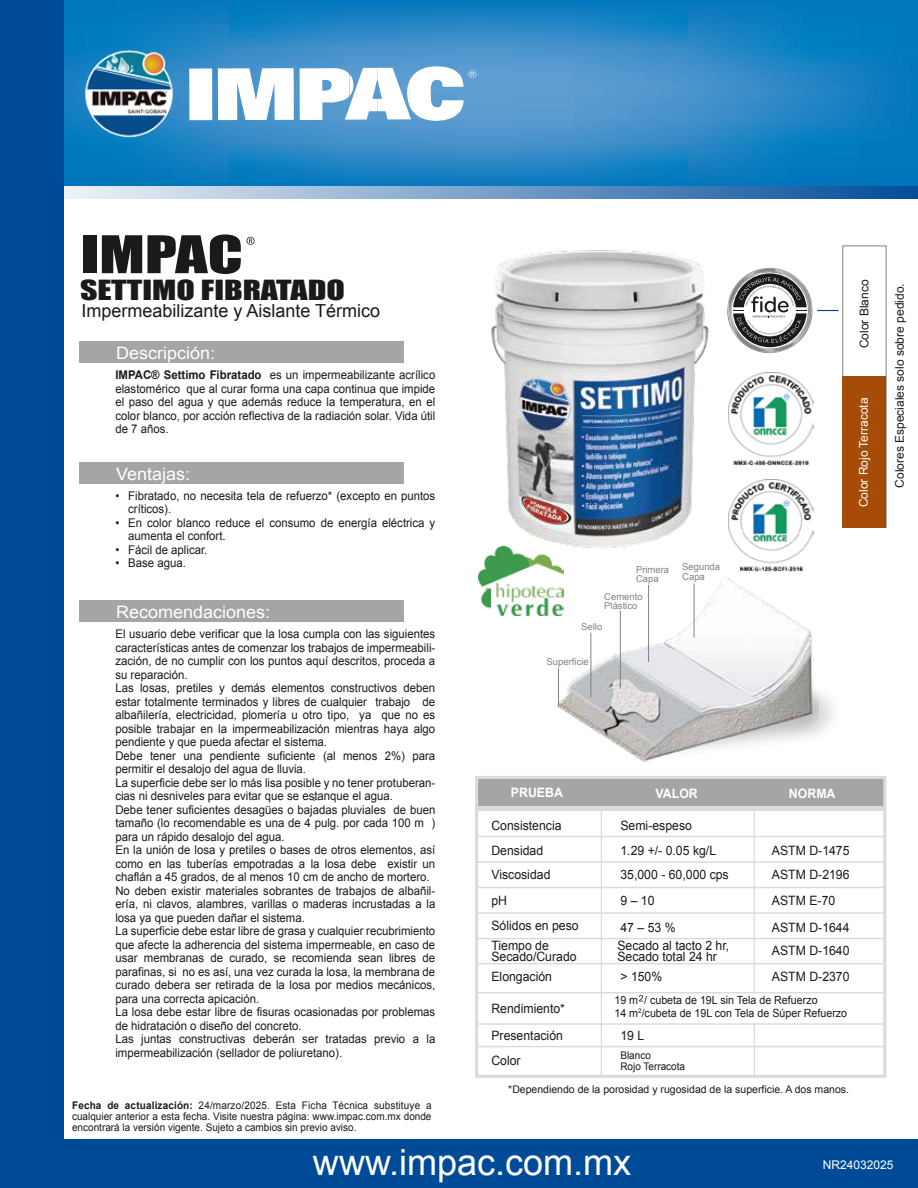
<style>
.page{position:relative;width:918px;height:1188px;background:#fff}
.page>*{position:absolute;margin:0;border:0;box-sizing:border-box;transform-origin:0 0}
.t1{font:48px "Impact";color:#1b1a1a;scale:1.33 1}
.t2{font:36px "Arial";color:#fff}
.t3{font:25.5px "Impact";color:#1b1a1a;scale:1.33 1}
.t4{font:18px "Arial";color:#1b1a1a}
.t5{font:17.1px "Arial";color:#fff;scale:1.05 1}
.t6{font:12.9px/25.5px "Arial";color:#1b1a1a;scale:.95 1}
.t7{font:700 12.9px "Arial";color:#fff;scale:.95 1}
.t8{font:12px/13.5px "Arial";color:#1b1a1a;scale:.95 1}
.t9{font:12px "Arial";color:#1b1a1a}
.t10{font:12px "Arial";color:#fff}
.t11{font:11.25px/12.9px "Arial";color:#1b1a1a;scale:.95 1}
.t12{font:10.5px/11.2px "Arial";color:#1b1a1a;scale:.95 1}
.t13{font:10.5px "Arial";color:#1b1a1a}
.t14{font:9.45px/9.4px "Arial";color:#818383}
.t15{font:condensed 5.85px "Myriad Pro";color:#1b1a1a}
.s1{font-weight:700}
</style>
<div class="page">
<div style="left:79px;top:342px;width:325px;height:21px;background:#a4a5a5"></div>
<div style="left:79px;top:462px;width:325px;height:21px;background:#a4a5a5"></div>
<div style="left:79px;top:601px;width:325px;height:21px;background:#a4a5a5"></div>
<div style="left:842px;top:245px;width:45px;height:283px;border:1px solid #818383"></div>
<div style="left:843px;top:376px;width:43px;height:151px;background:#a64c08"></div>
<div style="left:477px;top:777px;width:408px;height:30px;background:#a4a5a5"></div>
<hr style="left:477px;top:807px;width:408px;height:4px;background:#dadbdb">
<hr style="left:476px;top:836px;width:408px;height:1px;background:#dadbdb">
<hr style="left:601px;top:809px;width:1px;height:268px;background:#dadbdb">
<hr style="left:754px;top:809px;width:1px;height:182px;background:#dadbdb">
<hr style="left:754px;top:1024px;width:1px;height:52px;background:#dadbdb">
<hr style="left:476px;top:861px;width:409px;height:2px;background:#dadbdb">
<hr style="left:476px;top:887px;width:408px;height:1px;background:#dadbdb">
<hr style="left:476px;top:912px;width:408px;height:2px;background:#dadbdb">
<hr style="left:476px;top:938px;width:408px;height:1px;background:#dadbdb">
<hr style="left:475px;top:963px;width:408px;height:1px;background:#dadbdb">
<hr style="left:475px;top:992px;width:408px;height:1px;background:#dadbdb">
<hr style="left:476px;top:1023px;width:408px;height:2px;background:#dadbdb">
<hr style="left:476px;top:1046px;width:408px;height:1px;background:#dadbdb">
<div style="left:475px;top:776px;width:411px;height:302px;border:3px solid #dadbdb"></div>
<svg style="left:247px;top:237px;width:8px;height:8px"></svg>
<img style="left:615px;top:692px;width:235px;height:88px">
<img style="left:554px;top:577px;width:264px;height:188px">
<hr style="left:558px;top:668px;width:1px;height:38px;background:#818383">
<hr style="left:620px;top:610px;width:1px;height:79px;background:#818383">
<hr style="left:591px;top:633px;width:1px;height:65px;background:#818383">
<hr style="left:648px;top:585px;width:1px;height:77px;background:#818383">
<hr style="left:694px;top:583px;width:1px;height:55px;background:#818383">
<svg style="left:639px;top:995px;width:4px;height:6px"></svg>
<img style="left:491px;top:250px;width:218px;height:299px">
<svg style="left:727px;top:267px;width:112px;height:87px"></svg>
<img style="left:479px;top:547px;width:85px;height:68px">
<img style="left:729px;top:372px;width:85px;height:93px">
<img style="left:729px;top:480px;width:85px;height:92px">
<div style="left:0;top:1139px;width:918px;height:49px;background:#004b98"></div>
<svg style="left:64px;top:0;width:854px;height:187px;background:#2485c4"></svg>
<svg style="left:189px;top:66px;width:287px;height:55px"></svg>
<img style="left:82px;top:46px;width:94px;height:95px">
<svg style="left:64px;top:187px;width:854px;height:11px;background:#779fc8"></svg>
<div style="left:0;top:0;width:64px;height:1184px;background:#004b98"></div>
<h1 class="t1" style="left:81px;top:217px;width:123px">IMPAC</h1>
<h3 class="t3" style="left:80px;top:270px;width:201px">SETTIMO FIBRATADO</h3>
<h3 class="t4" style="left:81px;top:299px;width:300px">Impermeabilizante y Aislante Térmico</h3>
<h3 class="t5" style="left:116px;top:342px;width:96px">Descripción:</h3>
<p class="t8" style="left:115px;top:368px;width:338px;text-align:justify"><span class="s1">IMPAC® Settimo Fibratado</span> es un impermeabilizante acrílico elastomérico que al curar forma una capa continua que impide el paso del agua y que además reduce la temperatura, en el color blanco, por acción reflectiva de la radiación solar. Vida útil de 7 años.</p>
<h3 class="t5" style="left:116px;top:463px;width:72px">Ventajas:</h3>
<p class="t8" style="left:128px;top:489px;width:325px;text-indent:-13px">• Fibratado, no necesita tela de refuerzo* (excepto en puntos críticos).</p>
<p class="t8" style="left:128px;top:516px;width:325px;text-indent:-13px">• En color blanco reduce el consumo de energía eléctrica y aumenta el confort.</p>
<p class="t8" style="left:115px;top:543px;width:98px">• Fácil de aplicar.</p>
<p class="t8" style="left:115px;top:556px;width:76px">• Base agua.</p>
<h3 class="t5" style="left:116px;top:601px;width:148px">Recomendaciones:</h3>
<p class="t8" style="left:115px;top:627px;width:338px">El usuario debe verificar que la losa cumpla con las siguientes características antes de comenzar los trabajos de impermeabili&shy;zación, de no cumplir con los puntos aquí descritos, proceda a su reparación.<br>Las losas, pretiles y demás elementos constructivos deben estar totalmente terminados y libres de cualquier trabajo de albañilería, electricidad, plomería u otro tipo, ya que no es posible trabajar en la impermeabilización mientras haya algo pendiente y que pueda afectar el sistema.<br>Debe tener una pendiente suficiente (al menos 2%) para permitir el desalojo del agua de lluvia.<br>La superficie debe ser lo más lisa posible y no tener protuberan&shy;cias ni desniveles para evitar que se estanque el agua.<br>Debe tener suficientes desagües o bajadas pluviales de buen tamaño (lo recomendable es una de 4 pulg. por cada 100 m ) para un rápido desalojo del agua.<br>En la unión de losa y pretiles o bases de otros elementos, así como en las tuberías empotradas a la losa debe existir un chaflán a 45 grados, de al menos 10 cm de ancho de mortero.<br>No deben existir materiales sobrantes de trabajos de albañil&shy;ería, ni clavos, alambres, varillas o maderas incrustadas a la losa ya que pueden dañar el sistema.<br>La superficie debe estar libre de grasa y cualquier recubrimiento que afecte la adherencia del sistema impermeable, en caso de usar membranas de curado, se recomienda sean libres de parafinas, si no es así, una vez curada la losa, la membrana de curado debera ser retirada de la losa por medios mecánicos, para una correcta apicación.<br>La losa debe estar libre de fisuras ocasionadas por problemas de hidratación o diseño del concreto.<br>Las juntas constructivas deberán ser tratadas previo a la impermeabilización (sellador de poliuretano).</p>
<p class="t15" style="left:313px;top:796px;width:4px">2</p>
<p class="t14" style="left:636px;top:565px;width:35px">Primera<br>Capa</p>
<p class="t14" style="left:682px;top:562px;width:39px">Segunda<br>Capa</p>
<p class="t14" style="left:604px;top:592px;width:40px">Cemento<br>Plástico</p>
<p class="t14" style="left:581px;top:622px;width:23px">Sello</p>
<p class="t14" style="left:547px;top:657px;width:44px">Superficie</p>
<p class="t9" style="left:857px;top:348px;width:70px;rotate:-90deg">Color Blanco</p>
<p class="t9" style="left:892px;top:488px;width:206px;rotate:-90deg">Colores Especiales solo sobre pedido.</p>
<p class="t10" style="left:856px;top:507px;width:111px;rotate:-90deg">Color Rojo Terracota</p>
<p class="t7" style="left:511px;top:784px;width:56px">PRUEBA</p>
<p class="t6" style="left:491px;top:813px;width:75px">Consistencia<br>Densidad</p>
<p class="t7" style="left:656px;top:785px;width:46px">VALOR</p>
<p class="t7" style="left:789px;top:785px;width:50px">NORMA</p>
<p class="t6" style="left:620px;top:813px;width:102px">Semi-espeso<br>1.29 +/- 0.05 kg/L</p>
<p class="t6" style="left:620px;top:887px;width:60px;line-height:27px">9 – 10<br>47 – 53 %</p>
<p class="t6" style="left:620px;top:964px;width:46px">&gt; 150%</p>
<p class="t6" style="left:772px;top:838px;width:83px">ASTM D-1475</p>
<p class="t6" style="left:772px;top:887px;width:83px;line-height:27px">ASTM E-70<br>ASTM D-1644</p>
<p class="t6" style="left:772px;top:964px;width:83px">ASTM D-2370</p>
<p class="t6" style="left:772px;top:862px;width:83px">ASTM D-2196</p>
<p class="t6" style="left:620px;top:862px;width:116px">35,000 - 60,000 cps</p>
<p class="t6" style="left:491px;top:862px;width:64px">Viscosidad</p>
<p class="t6" style="left:491px;top:888px;width:93px">pH<br>Sólidos en peso</p>
<p class="t6" style="left:491px;top:964px;width:65px">Elongación</p>
<p class="t6" style="left:491px;top:995px;width:79px;line-height:27px">Rendimiento*<br>Presentación</p>
<p class="t6" style="left:491px;top:1048px;width:32px">Color</p>
<p class="t6" style="left:617px;top:940px;width:119px;line-height:10.5px">Secado al tacto 2 hr,<br>Secado total 24 hr</p>
<p class="t6" style="left:491px;top:941px;width:91px;line-height:10.5px">Tiempo de<br>Secado/Curado</p>
<p class="t6" style="left:772px;top:938px;width:83px">ASTM D-1640</p>
<p class="t11" style="left:614px;top:994px;width:247px">19 m / cubeta de 19L sin Tela de Refuerzo<br>14 m<sup>2</sup>/cubeta de 19L con Tela de Súper Refuerzo</p>
<p class="t6" style="left:620px;top:1023px;width:27px">19 L</p>
<p class="t12" style="left:620px;top:1050px;width:70px;line-height:10.5px">Blanco<br>Rojo Terracota</p>
<p class="t13" style="left:508px;top:1082px;width:342px">*Dependiendo de la porosidad y rugosidad de la superficie. A dos manos.</p>
<p class="t12" style="left:72px;top:1099px;width:380px;text-align:justify"><span class="s1">Fecha de actualización:</span> 24/marzo/2025. Esta Ficha Técnica substituye a cualquier anterior a esta fecha. Visite nuestra página: www.impac.com.mx donde encontrará la versión vigente. Sujeto a cambios sin previo aviso.</p>
<h2 class="t2" style="left:313px;top:1138px;width:320px">www.impac.com.mx</h2>
<p class="t10" style="left:823px;top:1157px;width:72px">NR24032025</p>
<p class="t10" style="left:815px;top:1158px;width:72px">NR31012024</p>
</div>
